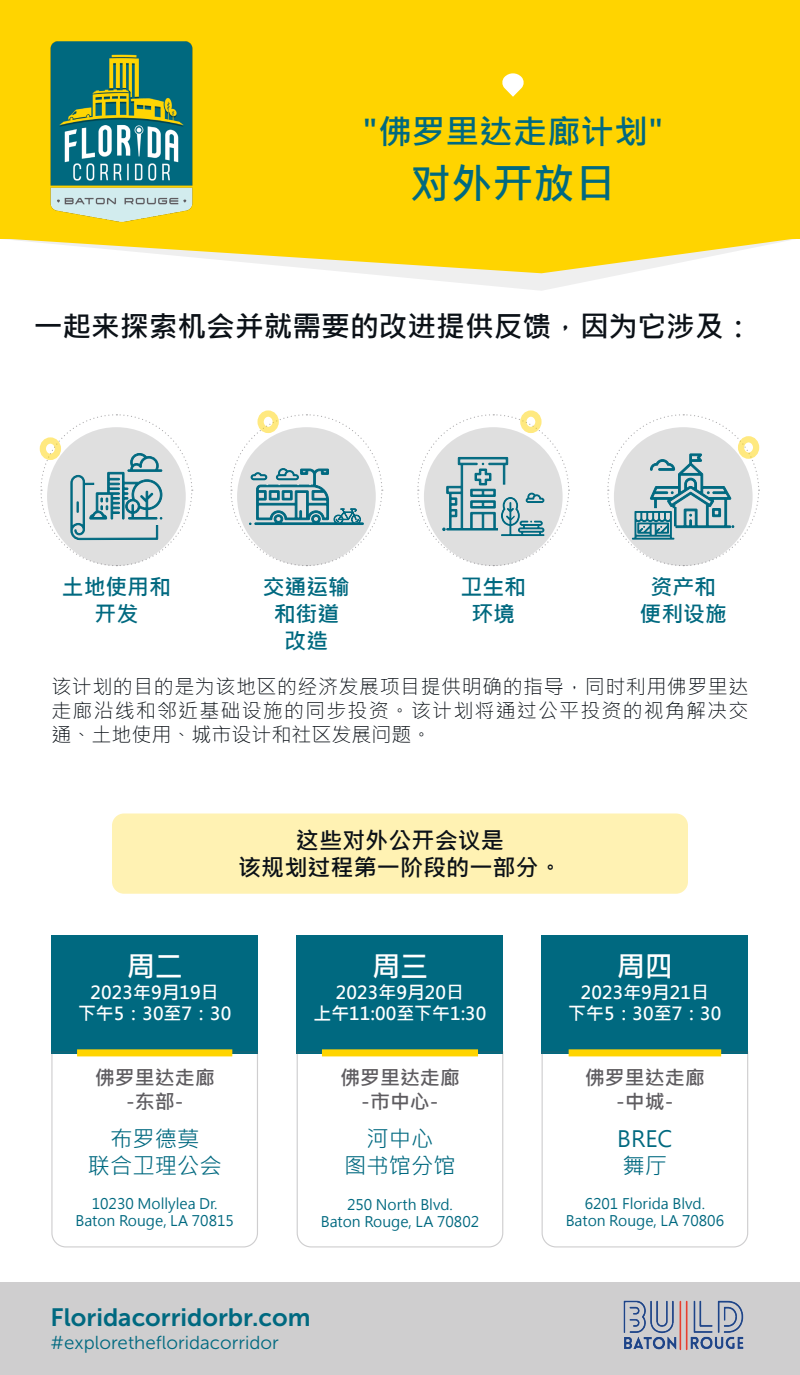
<style>
.page{position:relative;width:800px;height:1375px;background:#fff}
.page>*{position:absolute;margin:0;border:0;box-sizing:border-box;transform-origin:0 0}
.t1{font:700 41.25px "Microsoft Jheng Hei";color:#006980}
.t2{font:700 33.75px "Microsoft Jheng Hei";color:#006980}
.t3{font:700 28.75px "Microsoft Jheng Hei";color:#0b1117}
.t4{font:700 27.88px "Microsoft Jheng Hei";color:#fff}
.t5{font:25px "Museo Sans 700";color:#006980}
.t6{font:700 23.12px "Microsoft Jheng Hei";color:#0b1117}
.t7{font:22.38px "Microsoft Jheng Hei";color:#006980}
.t8{font:700 21.88px "Microsoft Jheng Hei";color:#006980}
.t9{font:300 20px/24px "Microsoft Jheng Hei";letter-spacing:.06em;color:#0b1117;text-align:justify}
.t10{font:700 20px "Microsoft Jheng Hei";color:#5e5c60}
.t11{font:20px "Microsoft Jheng Hei UI Bold";color:#5e5c60}
.t12{font:18.75px "Museo Sans 300";color:#006980}
.t13{font:700 17.88px "Microsoft Jheng Hei";color:#fff}
.t14{font:14.5px "Microsoft Jheng Hei";color:#006980}
</style>
<div class="page">
<div style="left:0;top:1282px;width:800px;height:93px;background:#cfcecf"></div>
<svg style="left:0;top:238px;width:800px;height:53px"></svg>
<div style="left:0;top:0;width:800px;height:238px;background:#ffd400"></div>
<div style="left:297px;top:935px;width:206px;height:118px;background:#006980"></div>
<div style="left:51px;top:935px;width:207px;height:118px;background:#006980"></div>
<div style="left:542px;top:935px;width:206px;height:118px;background:#006980"></div>
<svg style="left:296px;top:1051px;width:208px;height:197px"></svg>
<svg style="left:51px;top:1051px;width:207px;height:197px"></svg>
<svg style="left:541px;top:1051px;width:208px;height:197px"></svg>
<svg style="left:417px;top:414px;width:153px;height:153px"></svg>
<svg style="left:607px;top:414px;width:153px;height:153px"></svg>
<svg style="left:230px;top:414px;width:153px;height:153px"></svg>
<svg style="left:40px;top:414px;width:153px;height:153px"></svg>
<div style="left:40px;top:437px;width:21px;height:23px;border:6px solid #ffd400;border-radius:50%"></div>
<div style="left:258px;top:410px;width:21px;height:23px;border:6px solid #ffd400;border-radius:50%"></div>
<div style="left:520px;top:410px;width:22px;height:23px;border:6px solid #ffd400;border-radius:50%"></div>
<div style="left:738px;top:436px;width:21px;height:23px;border:6px solid #ffd400;border-radius:50%"></div>
<img style="left:623px;top:1301px;width:120px;height:49px">
<div style="left:322px;top:1049px;width:156px;height:7px;background:#ffd400"></div>
<div style="left:77px;top:1049px;width:155px;height:7px;background:#ffd400"></div>
<div style="left:569px;top:1049px;width:152px;height:7px;background:#ffd400"></div>
<div style="left:112px;top:813px;width:576px;height:81px;background:#fff2b3;border-radius:12px"></div>
<img style="left:11px;top:41px;width:222px;height:222px">
<svg style="left:502px;top:73px;width:22px;height:24px"></svg>
<p class="t2" style="left:362px;top:111px;width:303px">"佛罗里达走廊计划"</p>
<p class="t1" style="left:410px;top:158px;width:208px">对外开放日</p>
<p class="t3" style="left:34px;top:308px;width:720px">一起来探索机会并就需要的改进提供反馈，因为它涉及：</p>
<p class="t8" style="left:62px;top:574px;width:111px">土地使用和</p>
<p class="t8" style="left:95px;top:600px;width:45px">开发</p>
<p class="t8" style="left:263px;top:574px;width:89px">交通运输</p>
<p class="t8" style="left:274px;top:600px;width:67px">和街道</p>
<p class="t8" style="left:285px;top:627px;width:45px">改造</p>
<p class="t8" style="left:461px;top:574px;width:67px">卫生和</p>
<p class="t8" style="left:471px;top:600px;width:45px">环境</p>
<p class="t8" style="left:651px;top:574px;width:67px">资产和</p>
<p class="t8" style="left:640px;top:601px;width:89px">便利设施</p>
<p class="t9" style="left:51px;top:675px;width:699px">该计划的目的是为该地区的经济发展项目提供明确的指导，同时利用佛罗里达走廊沿线和邻近基础设施的同步投资。该计划将通过公平投资的视角解决交通、土地使用、城市设计和社区发展问题。</p>
<p class="t6" style="left:296px;top:826px;width:210px">这些对外公开会议是</p>
<p class="t6" style="left:238px;top:853px;width:325px">该规划过程第一阶段的一部分。</p>
<p class="t4" style="left:127px;top:950px;width:57px">周二</p>
<p class="t13" style="left:91px;top:981px;width:130px">2023年9月19日</p>
<p class="t13" style="left:78px;top:1003px;width:155px">下午5：30至7：30</p>
<p class="t10" style="left:95px;top:1066px;width:121px">佛罗里达走廊</p>
<p class="t10" style="left:126px;top:1090px;width:59px">-东部-</p>
<p class="t7" style="left:110px;top:1125px;width:91px">布罗德莫</p>
<p class="t7" style="left:88px;top:1152px;width:136px">联合卫理公会</p>
<p class="t14" style="left:92px;top:1194px;width:127px">10230 Mollylea Dr.</p>
<p class="t14" style="left:75px;top:1212px;width:160px">Baton Rouge, LA 70815</p>
<p class="t4" style="left:372px;top:950px;width:57px">周三</p>
<p class="t13" style="left:336px;top:981px;width:130px">2023年9月20日</p>
<p class="t13" style="left:313px;top:1003px;width:175px">上午11:00至下午1:30</p>
<p class="t10" style="left:340px;top:1066px;width:121px">佛罗里达走廊</p>
<p class="t10" style="left:361px;top:1090px;width:79px">-市中心-</p>
<p class="t7" style="left:366px;top:1125px;width:69px">河中心</p>
<p class="t7" style="left:344px;top:1152px;width:113px">图书馆分馆</p>
<p class="t14" style="left:347px;top:1196px;width:107px">250 North Blvd.</p>
<p class="t14" style="left:321px;top:1213px;width:160px">Baton Rouge, LA 70802</p>
<p class="t4" style="left:617px;top:950px;width:57px">周四</p>
<p class="t13" style="left:581px;top:981px;width:130px">2023年9月21日</p>
<p class="t13" style="left:568px;top:1003px;width:155px">下午5：30至7：30</p>
<p class="t11" style="left:585px;top:1066px;width:121px">佛罗里达走廊</p>
<p class="t11" style="left:616px;top:1090px;width:59px">-中城-</p>
<p class="t7" style="left:617px;top:1125px;width:57px">BREC</p>
<p class="t7" style="left:623px;top:1152px;width:46px">舞厅</p>
<p class="t14" style="left:585px;top:1194px;width:122px">6201 Florida Blvd.</p>
<p class="t14" style="left:566px;top:1212px;width:160px">Baton Rouge, LA 70806</p>
<p class="t5" style="left:51px;top:1304px;width:262px">Floridacorridorbr.com</p>
<p class="t12" style="left:51px;top:1332px;width:230px">#explorethefloridacorridor</p>
</div>
